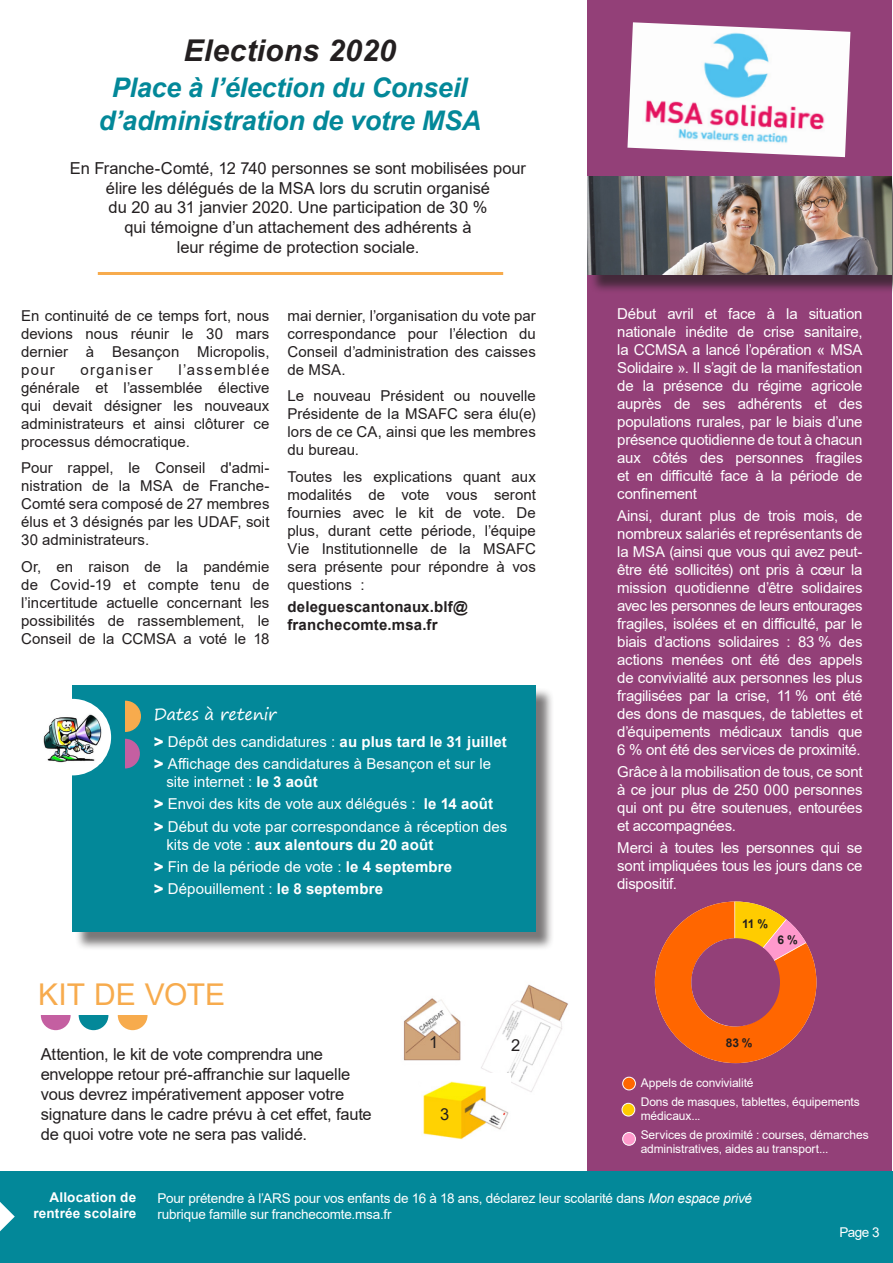
<style>
.page{position:relative;width:893px;height:1263px;background:#fff}
.page>*{position:absolute;margin:0;border:0;box-sizing:border-box;transform-origin:0 0}
.t1{font:italic 700 30px "Arial";letter-spacing:.01em;color:#231f20}
.chapo{font:30px "Arial";color:#f7ab4d}
.t2{font:italic 700 27px/32.4px "Arial";letter-spacing:-.01em;color:#038899;text-align:center}
.chapo-2{font:16.5px/19.8px "Arial";letter-spacing:-.005em;color:#231f20;text-align:center}
.t3{font:16.5px "Segoe Print";letter-spacing:-.01em;color:#fff}
.chapo-3{font:15px/18px "Arial";letter-spacing:-.01em;color:#fff;text-align:justify}
.chapo-4{font:15px/18px "Arial";letter-spacing:.005em;color:#231f20;text-align:justify}
.chapo-5{font:700 15px/18px "Arial";letter-spacing:.01em;color:#231f20}
.chapo-6{font:15px "Arial";letter-spacing:.085em;color:#231f20}
.chapo-7{font:13.5px/16.2px "Arial";letter-spacing:-.015em;color:#fff}
.chapo-8{font:700 13.5px/16.2px "Arial";letter-spacing:.015em;color:#fff;text-align:right}
.chapo-9{font:12px/14.4px "Arial";letter-spacing:-.01em;color:#fff}
.chapo-10{font:700 12px "Arial";color:#231f20}
.s1{font-weight:900}
.s2{font-weight:700}
.s3{font-style:italic}
</style>
<div class="page">
<img style="left:403px;top:984px;width:165px;height:108px">
<div style="left:588px;top:0;width:304px;height:1178px;background:#934078"></div>
<div style="left:0;top:1171px;width:893px;height:92px;background:#038899"></div>
<svg style="left:0;top:1202px;width:15px;height:29px"></svg>
<div style="left:75px;top:688px;width:479px;height:263px;background:#231f20;opacity:.6"></div>
<div style="left:73px;top:685px;width:463px;height:247px;background:#038899"></div>
<div style="left:110px;top:701px;width:30px;height:30px;background:#f7ab4d;border-radius:50%"></div>
<div style="left:110px;top:701px;width:31px;height:31px;border:2px solid #f7ab4d;border-radius:50%"></div>
<div style="left:110px;top:739px;width:30px;height:29px;background:#c45fa1;border-radius:50%"></div>
<div style="left:106px;top:699px;width:19px;height:71px;background:#038899"></div>
<div style="left:35px;top:699px;width:76px;height:76px;background:#fff;border-radius:50%"></div>
<img style="left:43px;top:714px;width:60px;height:50px">
<img style="left:627px;top:22px;width:223px;height:135px">
<div style="left:623px;top:1077px;width:12px;height:13px;background:#f60;border-radius:50%"></div>
<div style="left:622px;top:1077px;width:14px;height:13px;border:1px solid #fff;border-radius:50%"></div>
<div style="left:622px;top:1103px;width:13px;height:13px;background:#fc0;border-radius:50%"></div>
<div style="left:622px;top:1103px;width:13px;height:13px;border:1px solid #fff;border-radius:50%"></div>
<div style="left:623px;top:1132px;width:12px;height:13px;background:#ff99cb;border-radius:50%"></div>
<div style="left:622px;top:1132px;width:14px;height:14px;border:1px solid #fff;border-radius:50%"></div>
<hr style="left:98px;top:272px;width:405px;height:3px;background:#f7ab4d">
<div style="left:41px;top:1000px;width:30px;height:30px;background:#c45fa1;border-radius:50%"></div>
<div style="left:118px;top:1000px;width:30px;height:30px;background:#f7ab4d;border-radius:50%"></div>
<div style="left:79px;top:1000px;width:29px;height:30px;background:#038899;border-radius:50%"></div>
<div style="left:38px;top:983px;width:225px;height:32px;background:#fff"></div>
<img style="left:418px;top:1073px;width:93px;height:66px">
<svg style="left:655px;top:901px;width:161px;height:162px"></svg>
<div style="left:589px;top:178px;width:304px;height:115px;background:#231f20;opacity:.7"></div>
<img style="left:587px;top:176px;width:305px;height:99px">
<div style="left:692px;top:939px;width:87px;height:87px;background:#934078;border-radius:50%"></div>
<div style="left:691px;top:938px;width:89px;height:88px;border:2px solid #934078;border-radius:50%"></div>
<p class="t1" style="left:183px;top:30px;width:214px">Elections 2020</p>
<p class="t2" style="left:99px;top:73px;width:384px">Place à l’élection du Conseil d’administration de votre MSA</p>
<p class="chapo-2" style="left:70px;top:158px;width:458px">En Franche-Comté, 12 740 personnes se sont mobilisées pour élire les délégués de la MSA lors du scrutin organisé<br>du 20 au 31 janvier 2020. Une participation de 30 %<br>qui témoigne d’un attachement des adhérents à<br>leur régime de protection sociale.</p>
<p class="chapo-4" style="left:21px;top:306px;width:250px">En continuité de ce temps fort, nous devions nous réunir le 30 mars dernier à Besançon Micropolis, pour</p>
<p class="chapo-4" style="left:21px;top:360px;width:250px;text-indent:157px">l’assemblée générale et l’assemblée élective qui devait désigner les nouveaux administrateurs et ainsi clôturer ce processus démocratique.</p>
<p class="chapo-4" style="left:21px;top:459px;width:250px">Pour rappel, le Conseil d'admi&shy;nistration de la MSA de Franche-Comté sera composé de 27 membres élus et 3 désignés par les UDAF, soit 30 administrateurs.</p>
<p class="chapo-4" style="left:21px;top:557px;width:250px">Or, en raison de la pandémie de Covid-19 et compte tenu de l’incertitude actuelle concernant les possibilités de rassemblement, le Conseil de la CCMSA a voté le 18</p>
<p class="chapo-6" style="left:80px;top:359px;width:74px">organiser</p>
<p class="chapo-4" style="left:287px;top:306px;width:250px">mai dernier, l’organisation du vote par correspondance pour l’élection du Conseil d’administration des caisses de MSA.</p>
<p class="chapo-4" style="left:287px;top:387px;width:250px">Le nouveau Président ou nouvelle Présidente de la MSAFC sera élu(e) lors de ce CA, ainsi que les membres du bureau.</p>
<p class="chapo-4" style="left:287px;top:467px;width:250px">Toutes les explications quant aux modalités de vote vous seront fournies avec le kit de vote. De plus, durant cette période, l’équipe Vie Institutionnelle de la MSAFC sera présente pour répondre à vos questions :</p>
<p class="chapo-5" style="left:287px;top:598px;width:182px">deleguescantonaux.blf@ franchecomte.msa.fr</p>
<p class="t3" style="left:154px;top:700px;width:124px">Dates à retenir</p>
<p class="chapo-3" style="left:154px;top:732px;width:354px"><span class="s1">&gt;</span> Dépôt des candidatures : <span class="s2">au plus tard le 31 juillet</span></p>
<p class="chapo-3" style="left:166px;top:755px;width:326px;text-indent:-13px"><span class="s1">&gt;</span> Affichage des candidatures à Besançon et sur le site internet : <span class="s2">le 3 août</span></p>
<p class="chapo-3" style="left:154px;top:795px;width:341px"><span class="s1">&gt;</span> Envoi des kits de vote aux délégués : <span class="s2">le 14 août</span></p>
<p class="chapo-3" style="left:166px;top:817px;width:343px;text-indent:-13px"><span class="s1">&gt;</span> Début du vote par correspondance à réception des kits de vote : <span class="s2">aux alentours du 20 août</span></p>
<p class="chapo-3" style="left:154px;top:857px;width:300px"><span class="s1">&gt;</span> Fin de la période de vote : <span class="s2">le 4 septembre</span></p>
<p class="chapo-3" style="left:154px;top:880px;width:231px"><span class="s1">&gt;</span> Dépouillement : <span class="s2">le 8 septembre</span></p>
<p class="chapo" style="left:38px;top:974px;width:188px">KIT DE VOTE</p>
<p class="chapo-2" style="left:41px;top:1045px;width:332px;text-align:left">Attention, le kit de vote comprendra une enveloppe retour pré-affranchie sur laquelle vous devrez impérativement apposer votre signature dans le cadre prévu à cet effet, faute de quoi votre vote ne sera pas validé.</p>
<p class="chapo-2" style="left:429px;top:1032px;width:11px">1</p>
<p class="chapo-2" style="left:511px;top:1035px;width:11px">2</p>
<p class="chapo-2" style="left:440px;top:1104px;width:11px">3</p>
<p class="chapo-3" style="left:617px;top:304px;width:247px">Début avril et face à la situation nationale inédite de crise sanitaire, la CCMSA a lancé l’opération « MSA Solidaire ». Il s’agit de la manifestation de la présence du régime agricole auprès de ses adhérents et des populations rurales, par le biais d’une présence quotidienne de tout à chacun aux côtés des personnes fragiles et en difficulté face à la période de confinement</p>
<p class="chapo-3" style="left:617px;top:506px;width:247px">Ainsi, durant plus de trois mois, de nombreux salariés et représentants de la MSA (ainsi que vous qui avez peut&shy;être été sollicités) ont pris à cœur la mission quotidienne d’être solidaires avec les personnes de leurs entourages fragiles, isolées et en difficulté, par le biais d’actions solidaires : 83 % des actions menées ont été des appels de convivialité aux personnes les plus fragilisées par la crise, 11 % ont été des dons de masques, de tablettes et d’équipements médicaux tandis que 6 % ont été des services de proximité.</p>
<p class="chapo-3" style="left:617px;top:763px;width:247px">Grâce à la mobilisation de tous, ce sont à ce jour plus de 250 000 personnes qui ont pu être soutenues, entourées et accompagnées.</p>
<p class="chapo-3" style="left:617px;top:839px;width:247px">Merci à toutes les personnes qui se sont impliquées tous les jours dans ce dispositif.</p>
<p class="chapo-10" style="left:742px;top:915px;width:27px">11 %</p>
<p class="chapo-10" style="left:777px;top:931px;width:22px">6 %</p>
<p class="chapo-10" style="left:726px;top:1034px;width:28px">83 %</p>
<p class="chapo-9" style="left:641px;top:1075px;width:114px">Appels de convivialité</p>
<p class="chapo-9" style="left:641px;top:1094px;width:221px">Dons de masques, tablettes, équipements médicaux...</p>
<p class="chapo-9" style="left:641px;top:1127px;width:229px">Services de proximité : courses, démarches administratives, aides au transport...</p>
<p class="chapo-8" style="left:33px;top:1189px;width:104px">Allocation de rentrée scolaire</p>
<p class="chapo-7" style="left:157px;top:1189px;width:596px">Pour prétendre à l’ARS pour vos enfants de 16 à 18 ans, déclarez leur scolarité dans <span class="s3">Mon espace privé </span>rubrique famille sur franchecomte.msa.fr</p>
<p class="chapo-7" style="left:839px;top:1223px;width:42px">Page 3</p>
</div>
